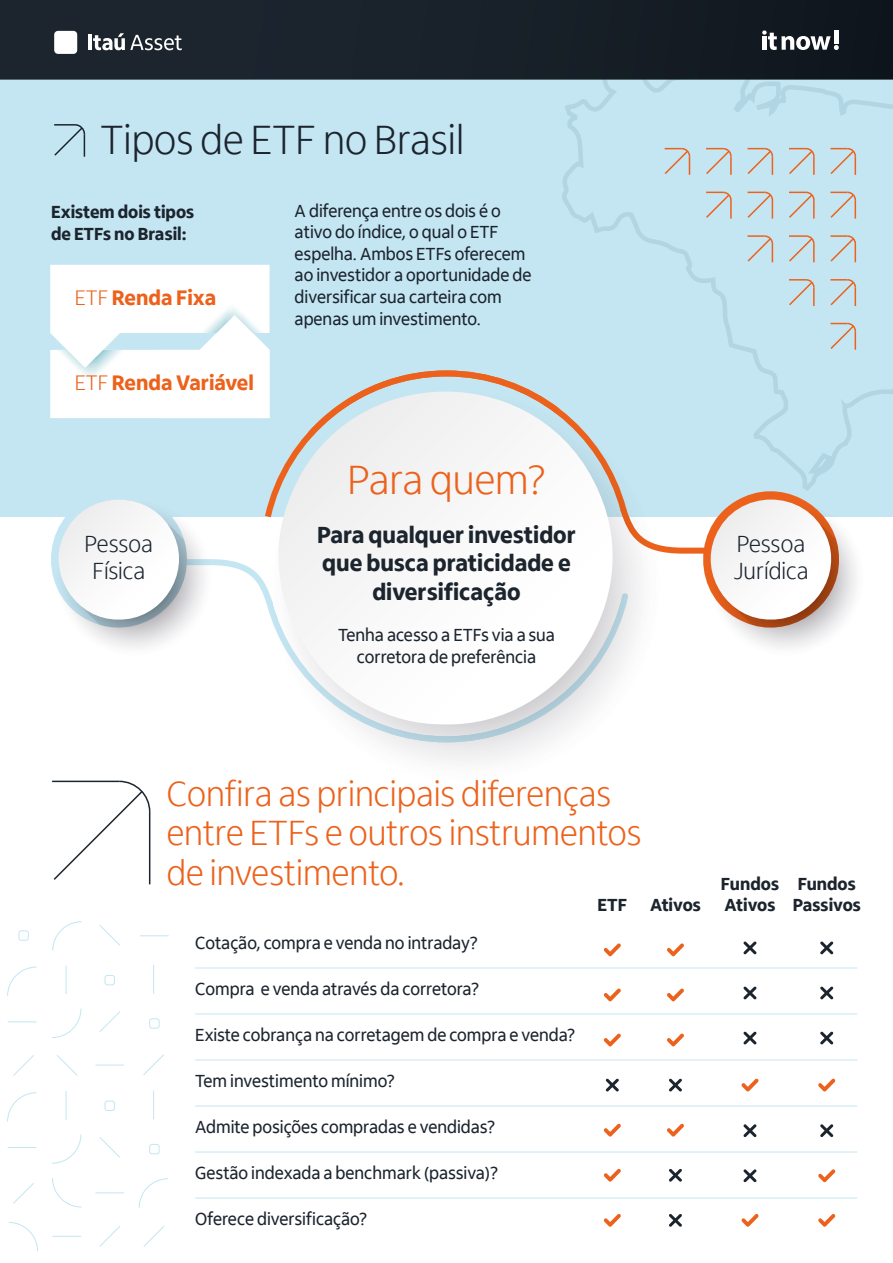
<style>
.page{position:relative;width:893px;height:1263px;background:#fff}
.page>*{position:absolute;margin:0;border:0;box-sizing:border-box;transform-origin:0 0}
.t1{font:300 42px "Itau Display Pro";color:#1c242e}
.t2{font:300 42px "Itau Display";color:#ec621c}
.t3{font:300 36px/39.5px "Itau Display Pro";color:#ec621c}
.t4{font:800 24px/28.5px "Itau Display Pro";color:#1c242e;text-align:center}
.t5{font:300 24px/27px "Itau Display Pro";color:#1c242e}
.t6{font:800 21.6px "Itau Display Pro";color:#ec621c}
.t7{font:18px/21.6px "Itau Display";color:#1c242e}
.t8{font:800 18px/21.6px "Itau Display";color:#1c242e}
.s1{font-weight:300}
</style>
<div class="page">
<div style="left:0;top:30px;width:893px;height:487px;background:#c4e6f2"></div>
<svg style="left:99px;top:925px;width:21px;height:21px"></svg>
<svg style="left:52px;top:921px;width:30px;height:30px"></svg>
<div style="left:19px;top:930px;width:10px;height:11px;border:1px solid #c4e6f2;border-radius:2px"></div>
<svg style="left:140px;top:935px;width:29px;height:1px"></svg>
<svg style="left:52px;top:1236px;width:29px;height:1px"></svg>
<svg style="left:99px;top:1226px;width:21px;height:21px"></svg>
<svg style="left:96px;top:1192px;width:28px;height:1px"></svg>
<svg style="left:99px;top:1137px;width:21px;height:21px"></svg>
<svg style="left:13px;top:1183px;width:21px;height:21px"></svg>
<svg style="left:8px;top:1147px;width:28px;height:1px"></svg>
<svg style="left:52px;top:1178px;width:30px;height:30px"></svg>
<svg style="left:52px;top:1134px;width:30px;height:30px"></svg>
<svg style="left:8px;top:1222px;width:30px;height:30px"></svg>
<svg style="left:66px;top:1091px;width:1px;height:29px"></svg>
<svg style="left:7px;top:1092px;width:30px;height:30px"></svg>
<div style="left:105px;top:1101px;width:10px;height:10px;border:1px solid #c4e6f2;border-radius:2px"></div>
<svg style="left:143px;top:1226px;width:21px;height:21px"></svg>
<svg style="left:153px;top:1090px;width:1px;height:29px"></svg>
<svg style="left:138px;top:1178px;width:30px;height:30px"></svg>
<div style="left:149px;top:1144px;width:10px;height:10px;border:1px solid #c4e6f2;border-radius:2px"></div>
<svg style="left:96px;top:1065px;width:28px;height:1px"></svg>
<svg style="left:99px;top:1011px;width:21px;height:21px"></svg>
<svg style="left:13px;top:1055px;width:21px;height:21px"></svg>
<svg style="left:8px;top:1021px;width:28px;height:1px"></svg>
<svg style="left:52px;top:1008px;width:30px;height:30px"></svg>
<svg style="left:66px;top:965px;width:1px;height:29px"></svg>
<svg style="left:7px;top:966px;width:30px;height:30px"></svg>
<div style="left:105px;top:975px;width:10px;height:10px;border:1px solid #c4e6f2;border-radius:2px"></div>
<svg style="left:57px;top:1055px;width:21px;height:21px"></svg>
<svg style="left:153px;top:965px;width:1px;height:28px"></svg>
<svg style="left:143px;top:1054px;width:21px;height:21px"></svg>
<div style="left:149px;top:1018px;width:10px;height:10px;border:1px solid #c4e6f2;border-radius:2px"></div>
<hr style="left:195px;top:967px;width:662px;height:1px;background:#c4e6f2">
<hr style="left:195px;top:1013px;width:662px;height:1px;background:#c4e6f2">
<hr style="left:195px;top:1060px;width:662px;height:1px;background:#c4e6f2">
<hr style="left:195px;top:1105px;width:662px;height:1px;background:#c4e6f2">
<hr style="left:195px;top:1151px;width:662px;height:1px;background:#c4e6f2">
<hr style="left:195px;top:1198px;width:662px;height:1px;background:#c4e6f2">
<svg style="left:741px;top:1214px;width:17px;height:13px"></svg>
<svg style="left:741px;top:1079px;width:17px;height:12px"></svg>
<svg style="left:743px;top:1169px;width:14px;height:13px"></svg>
<svg style="left:743px;top:1124px;width:14px;height:13px"></svg>
<svg style="left:743px;top:1031px;width:14px;height:13px"></svg>
<svg style="left:743px;top:986px;width:14px;height:13px"></svg>
<svg style="left:743px;top:941px;width:14px;height:13px"></svg>
<svg style="left:818px;top:1214px;width:17px;height:13px"></svg>
<svg style="left:818px;top:1169px;width:17px;height:13px"></svg>
<svg style="left:818px;top:1079px;width:17px;height:12px"></svg>
<svg style="left:820px;top:1124px;width:13px;height:13px"></svg>
<svg style="left:820px;top:1031px;width:13px;height:13px"></svg>
<svg style="left:820px;top:986px;width:13px;height:13px"></svg>
<svg style="left:820px;top:941px;width:13px;height:13px"></svg>
<svg style="left:667px;top:1124px;width:17px;height:12px"></svg>
<svg style="left:667px;top:1034px;width:17px;height:12px"></svg>
<svg style="left:667px;top:988px;width:17px;height:13px"></svg>
<svg style="left:667px;top:943px;width:17px;height:13px"></svg>
<svg style="left:669px;top:1214px;width:13px;height:13px"></svg>
<svg style="left:669px;top:1169px;width:13px;height:12px"></svg>
<svg style="left:669px;top:1078px;width:13px;height:13px"></svg>
<svg style="left:604px;top:1214px;width:17px;height:13px"></svg>
<svg style="left:604px;top:1169px;width:17px;height:12px"></svg>
<svg style="left:604px;top:1124px;width:17px;height:12px"></svg>
<svg style="left:604px;top:1034px;width:17px;height:12px"></svg>
<svg style="left:604px;top:988px;width:17px;height:13px"></svg>
<svg style="left:604px;top:943px;width:17px;height:13px"></svg>
<svg style="left:606px;top:1078px;width:13px;height:13px"></svg>
<svg style="left:50px;top:265px;width:219px;height:153px;background:#fafcfd"></svg>
<svg style="left:54px;top:124px;width:32px;height:33px"></svg>
<hr style="left:54px;top:124px;width:21px;height:2px;background:#1c242e">
<svg style="left:562px;top:80px;width:331px;height:397px"></svg>
<svg style="left:566px;top:367px;width:65px;height:22px"></svg>
<svg style="left:261px;top:367px;width:305px;height:25px"></svg>
<svg style="left:265px;top:389px;width:400px;height:373px"></svg>
<svg style="left:244px;top:392px;width:403px;height:335px"></svg>
<svg style="left:616px;top:477px;width:240px;height:179px"></svg>
<svg style="left:51px;top:477px;width:226px;height:179px"></svg>
<svg style="left:663px;top:147px;width:28px;height:29px"></svg>
<svg style="left:704px;top:147px;width:28px;height:29px"></svg>
<svg style="left:704px;top:191px;width:28px;height:28px"></svg>
<svg style="left:746px;top:147px;width:28px;height:29px"></svg>
<svg style="left:746px;top:191px;width:28px;height:28px"></svg>
<svg style="left:746px;top:235px;width:28px;height:28px"></svg>
<svg style="left:787px;top:147px;width:28px;height:29px"></svg>
<svg style="left:787px;top:191px;width:28px;height:28px"></svg>
<svg style="left:787px;top:235px;width:28px;height:28px"></svg>
<svg style="left:787px;top:278px;width:28px;height:29px"></svg>
<svg style="left:829px;top:147px;width:28px;height:29px"></svg>
<svg style="left:829px;top:191px;width:28px;height:28px"></svg>
<svg style="left:829px;top:235px;width:28px;height:28px"></svg>
<svg style="left:829px;top:278px;width:28px;height:29px"></svg>
<svg style="left:829px;top:322px;width:28px;height:29px"></svg>
<svg style="left:52px;top:780px;width:99px;height:101px"></svg>
<hr style="left:149px;top:812px;width:1px;height:72px;background:#1c242e">
<hr style="left:52px;top:781px;width:67px;height:1px;background:#1c242e">
<svg style="left:0;top:0;width:893px;height:80px;background:#182029"></svg>
<svg style="left:762px;top:30px;width:77px;height:20px"></svg>
<hr style="left:834px;top:30px;width:4px;height:14px;background:#fff">
<hr style="left:88px;top:35px;width:4px;height:15px;background:#fff">
<svg style="left:93px;top:33px;width:89px;height:17px;background:#666c72"></svg>
<div style="left:54px;top:31px;width:23px;height:23px;background:#fff;border-radius:4px"></div>
<h1 class="t1" style="left:101px;top:116px;width:365px">Tipos de ETF no Brasil</h1>
<p class="t8" style="left:51px;top:201px;width:145px">Existem dois tipos de ETFs no Brasil:</p>
<p class="t6" style="left:75px;top:286px;width:143px"><span class="s1">ETF</span> Renda Fixa</p>
<p class="t6" style="left:75px;top:370px;width:181px"><span class="s1">ETF</span> Renda Variável</p>
<h3 class="t5" style="left:85px;top:531px;width:70px;text-align:center">Pessoa<br>Física</h3>
<p class="t7" style="left:295px;top:200px;width:238px">A diferença entre os dois é o ativo do índice, o qual o ETF espelha. Ambos ETFs oferecem ao investidor a oportunidade de diversificar sua carteira com apenas um investimento.</p>
<h1 class="t2" style="left:347px;top:456px;width:200px">Para quem?</h1>
<h3 class="t4" style="left:317px;top:520px;width:260px">Para qualquer investidor que busca praticidade e diversificação</h3>
<p class="t7" style="left:338px;top:625px;width:218px;text-align:center">Tenha acesso a ETFs via a sua corretora de preferência</p>
<h3 class="t5" style="left:733px;top:531px;width:76px">Pessoa<br>Jurídica</h3>
<h2 class="t3" style="left:167px;top:775px;width:476px">Confira as principais diferenças entre ETFs e outros instrumentos de investimento.</h2>
<p class="t8" style="left:721px;top:873px;width:60px">Fundos<br>Ativos</p>
<p class="t8" style="left:798px;top:873px;width:60px">Fundos</p>
<p class="t8" style="left:598px;top:894px;width:31px">ETF</p>
<p class="t8" style="left:650px;top:894px;width:52px">Ativos</p>
<p class="t8" style="left:793px;top:894px;width:70px">Passivos</p>
<p class="t7" style="left:195px;top:932px;width:284px">Cotação, compra e venda no intraday?</p>
<p class="t7" style="left:195px;top:978px;width:285px">Compra e venda através da corretora?</p>
<p class="t7" style="left:195px;top:1024px;width:382px">Existe cobrança na corretagem de compra e venda?</p>
<p class="t7" style="left:195px;top:1070px;width:201px">Tem investimento mínimo?</p>
<p class="t7" style="left:195px;top:1116px;width:301px">Admite posições compradas e vendidas?</p>
<p class="t7" style="left:195px;top:1162px;width:304px">Gestão indexada a benchmark (passiva)?</p>
<p class="t7" style="left:195px;top:1208px;width:173px">Oferece diversificação?</p>
</div>
